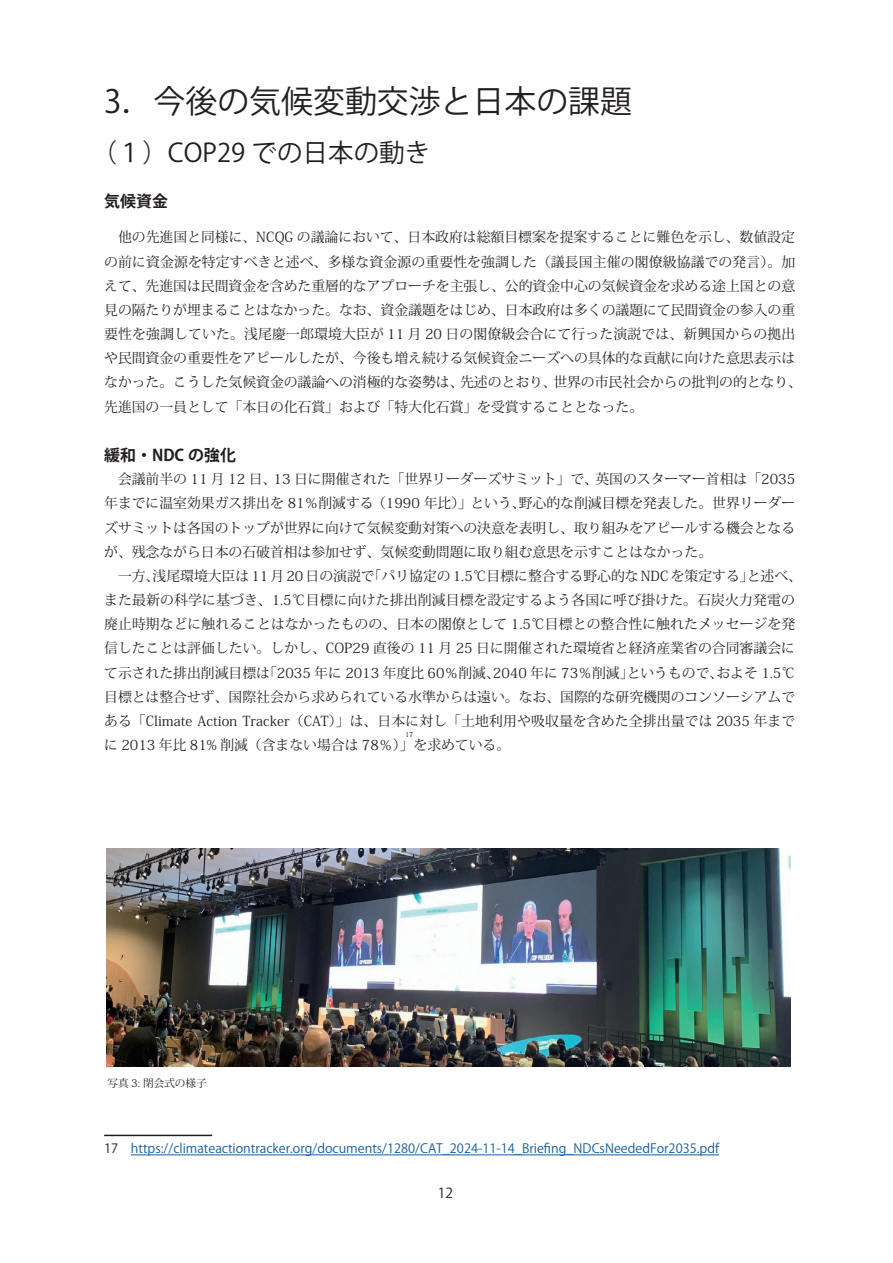
<style>
.page{position:relative;width:893px;height:1263px;background:#fff}
.page>*{position:absolute;margin:0;border:0;box-sizing:border-box;transform-origin:0 0}
.t1{font:31.95px "Koz Go Pr 6 N";color:#231f20}
.t2{font:25.5px "Koz Go Pr 6 N";color:#231f20}
.t3{font:700 15.9px "Koz Go Pr 6 N";color:#231f20}
.t4{font:13.8px/24.2px "Koz Min Pro";color:#231f20}
.t5{font:13.8px "Koz Go Pr 6 N";color:#231f20}
.t6{font:12.75px "Koz Go Pro";color:#175d9e}
.t7{font:10.65px "Koz Min Pr 6 N";color:#231f20}
.t8{font:6.9px "Koz Min Pro";color:#231f20}
.s1{color:#231f20}
</style>
<div class="page">
<hr style="left:104px;top:1135px;width:108px;height:1px;background:#231f20">
<hr style="left:131px;top:1154px;width:588px;height:1px;background:#175d9e">
<img style="left:107px;top:849px;width:684px;height:217px">
<h1 class="t1" style="left:104px;top:83px;width:529px">3．今後の気候変動交渉と日本の課題</h1>
<h2 class="t2" style="left:91px;top:138px;width:340px">（１）COP29 での日本の動き</h2>
<p class="t3" style="left:104px;top:192px;width:65px">気候資金</p>
<p class="t4" style="left:104px;top:225px;width:699px">　他の先進国と同様に、NCQG の議論において、日本政府は総額目標案を提案することに難色を示し、数値設定の前に資金源を特定すべきと述べ、多様な資金源の重要性を強調した（議長国主催の閣僚級協議での発言）。加えて、先進国は民間資金を含めた重層的なアプローチを主張し、公的資金中心の気候資金を求める途上国との意見の隔たりが埋まることはなかった。なお、資金議題をはじめ、日本政府は多くの議題にて民間資金の参入の重要性を強調していた。浅尾慶一郎環境大臣が 11 月 20 日の閣僚級会合にて行った演説では、新興国からの拠出や民間資金の重要性をアピールしたが、今後も増え続ける気候資金ニーズへの具体的な貢献に向けた意思表示はなかった。こうした気候資金の議論への消極的な姿勢は、先述のとおり、世界の市民社会からの批判の的となり、先進国の一員として「本日の化石賞」および「特大化石賞」を受賞することとなった。</p>
<p class="t3" style="left:104px;top:446px;width:133px">緩和・NDC の強化</p>
<p class="t4" style="left:104px;top:467px;width:699px">　会議前半の 11 月 12 日、13 日に開催された「世界リーダーズサミット」で、英国のスターマー首相は「2035年までに温室効果ガス排出を 81％削減する（1990 年比）」という、野心的な削減目標を発表した。世界リーダーズサミットは各国のトップが世界に向けて気候変動対策への決意を表明し、取り組みをアピールする機会となるが、残念ながら日本の石破首相は参加せず、気候変動問題に取り組む意思を示すことはなかった。<br>　一方、浅尾環境大臣は 11 月 20 日の演説で「パリ協定の 1.5℃目標に整合する野心的な NDC を策定する」と述べ、また最新の科学に基づき、1.5℃目標に向けた排出削減目標を設定するよう各国に呼び掛けた。石炭火力発電の廃止時期などに触れることはなかったものの、日本の閣僚として 1.5℃目標との整合性に触れたメッセージを発信したことは評価したい。しかし、COP29 直後の 11 月 25 日に開催された環境省と経済産業省の合同審議会にて示された排出削減目標は「2035 年に 2013 年度比 60％削減、2040 年に 73％削減」というもので、およそ 1.5℃目標とは整合せず、国際社会から求められている水準からは遠い。なお、国際的な研究機関のコンソーシアムである「Climate Action Tracker（CAT）」は、日本に対し「土地利用や吸収量を含めた全排出量では 2035 年までに 2013 年比 81% 削減（含まない場合は 78％）」を求めている。</p>
<p class="t8" style="left:405px;top:730px;width:10px">17</p>
<p class="t7" style="left:107px;top:1077px;width:101px">写真 3: 閉会式の様子</p>
<p class="t6" style="left:104px;top:1140px;width:616px"><span class="s1">17　</span>https://climateactiontracker.org/documents/1280/CAT_2024-11-14_Briefing_NDCsNeededFor2035.pdf</p>
<p class="t5" style="left:438px;top:1185px;width:17px">12</p>
</div>
